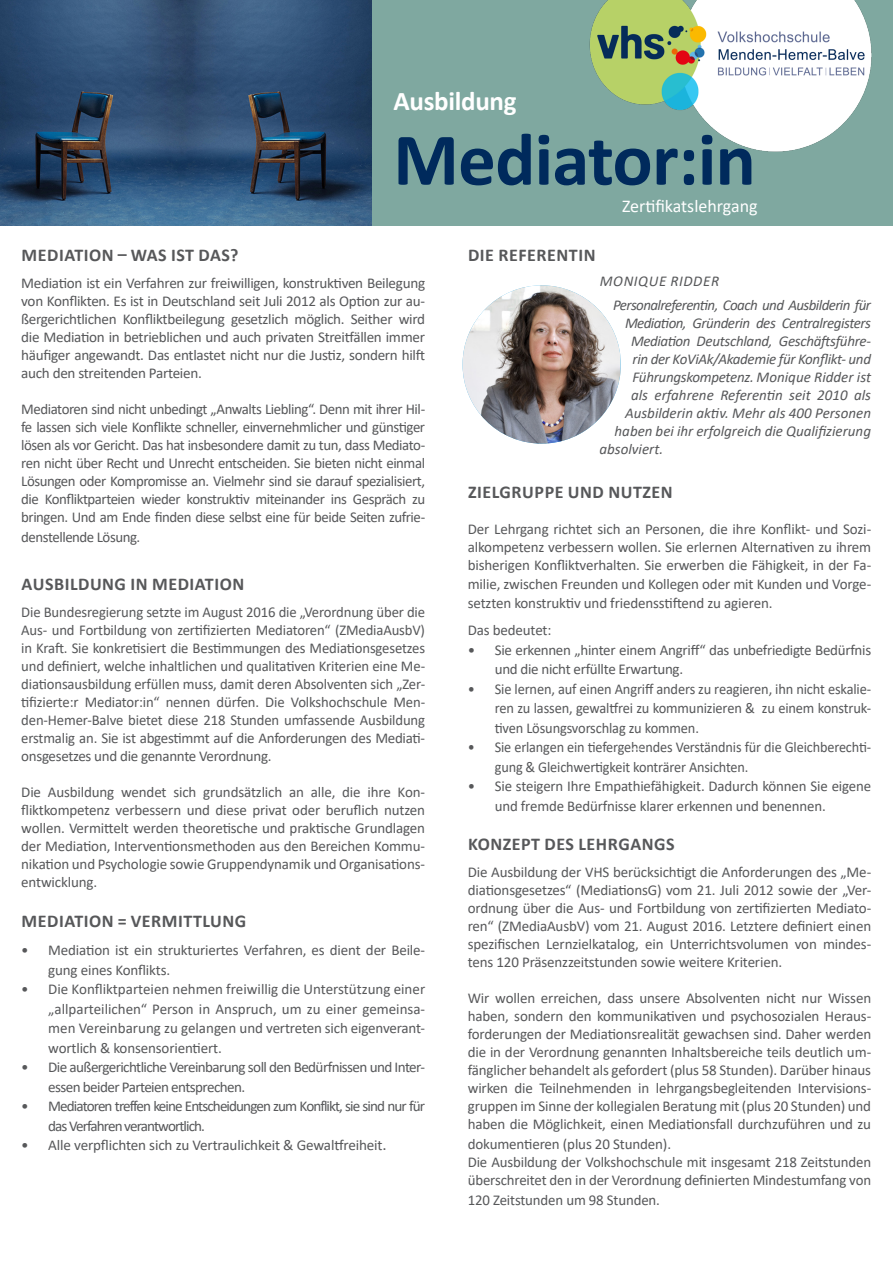
<style>
.page{position:relative;width:893px;height:1263px;background:#fff}
.page>*{position:absolute;margin:0;border:0;box-sizing:border-box;transform-origin:0 0}
.t1{font:700 75px "Calibri";letter-spacing:-.01em;color:#002a5c}
.t2{font:700 27px "Calibri";letter-spacing:-.01em;color:#fff}
.t3{font:700 18px "Calibri";letter-spacing:.03em;color:#57585a}
.t4{font:18px "Calibri";color:#fff}
.t5{font:15px/18px "Calibri";letter-spacing:-.01em;color:#57585a;text-align:justify}
.t6{font:15px/19.5px "Calibri";letter-spacing:-.01em;color:#57585a;text-align:justify;scale:.96 1}
.t7{font:italic 15px "Calibri";letter-spacing:-.02em;color:#57585a}
.t8{font:italic 15px "Calibri";color:#57585a}
.t9{font:15px/19.5px "Calibri";letter-spacing:-.01em;color:#57585a;scale:.95 1}
.t10{font:15px/19.5px "Calibri";letter-spacing:-.04em;color:#57585a}
.t11{font:15px/19.5px "Calibri";letter-spacing:-.06em;color:#57585a}
.t12{font:italic 15px "Calibri";letter-spacing:-.04em;color:#57585a}
.t13{font:15px "Calibri";letter-spacing:-.03em;color:#57585a}
.t14{font:italic 15px "Calibri";letter-spacing:.04em;color:#57585a}
.s1{font-size:16.5px}
</style>
<div class="page">
<div style="left:0;top:0;width:893px;height:225px;background:#7fa8a0"></div>
<img style="left:0;top:0;width:372px;height:225px">
<img style="left:463px;top:285px;width:157px;height:159px">
<img style="left:589px;top:0;width:283px;height:152px">
<p class="t2" style="left:393px;top:81px;width:125px">Ausbildung</p>
<p class="t1" style="left:393px;top:107px;width:364px">Mediator:in</p>
<p class="t4" style="left:622px;top:193px;width:137px">Zertifikatslehrgang</p>
<p class="t3" style="left:22px;top:242px;width:218px">MEDIATION – WAS IST DAS?</p>
<p class="t5" style="left:21px;top:273px;width:405px">Mediation ist ein Verfahren zur freiwilligen, konstruktiven Beilegung von Konflikten. Es ist in Deutschland seit Juli 2012 als Option zur au&shy;ßergerichtlichen Konfliktbeilegung gesetzlich möglich. Seither wird die Mediation in betrieblichen und auch privaten Streitfällen immer häufiger angewandt. Das entlastet nicht nur die Justiz, sondern hilft auch den streitenden Parteien.</p>
<p class="t5" style="left:21px;top:399px;width:405px">Mediatoren sind nicht unbedingt „Anwalts Liebling“. Denn mit ihrer Hil&shy;fe lassen sich viele Konflikte schneller, einvernehmlicher und günstiger lösen als vor Gericht. Das hat insbesondere damit zu tun, dass Mediato&shy;ren nicht über Recht und Unrecht entscheiden. Sie bieten nicht einmal Lösungen oder Kompromisse an. Vielmehr sind sie darauf spezialisiert, die Konfliktparteien wieder konstruktiv miteinander ins Gespräch zu bringen. Und am Ende finden diese selbst eine für beide Seiten zufrie-</p>
<p class="t13" style="left:21px;top:526px;width:121px">denstellende Lösung.</p>
<p class="t3" style="left:22px;top:572px;width:224px">AUSBILDUNG IN MEDIATION</p>
<p class="t5" style="left:21px;top:603px;width:405px">Die Bundesregierung setzte im August 2016 die „Verordnung über die Aus- und Fortbildung von zertifizierten Mediatoren“ (ZMediaAusbV) in Kraft. Sie konkretisiert die Bestimmungen des Mediationsgesetzes und definiert, welche inhaltlichen und qualitativen Kriterien eine Me&shy;diationsausbildung erfüllen muss, damit deren Absolventen sich „Zer&shy;tifizierte:r Mediator:in“ nennen dürfen. Die Volkshochschule Men&shy;den-Hemer-Balve bietet diese 218 Stunden umfassende Ausbildung erstmalig an. Sie ist abgestimmt auf die Anforderungen des Mediati&shy;onsgesetzes und die genannte Verordnung.</p>
<p class="t5" style="left:21px;top:783px;width:405px">Die Ausbildung wendet sich grundsätzlich an alle, die ihre Kon&shy;fliktkompetenz verbessern und diese privat oder beruflich nutzen wollen. Vermittelt werden theoretische und praktische Grundlagen der Mediation, Interventionsmethoden aus den Bereichen Kommu&shy;nikation und Psychologie sowie Gruppendynamik und Organisations&shy;entwicklung.</p>
<p class="t3" style="left:22px;top:908px;width:226px">MEDIATION = VERMITTLUNG</p>
<p class="t5" style="left:48px;top:940px;width:378px;line-height:19.5px;text-indent:-27px">• Mediation ist ein strukturiertes Verfahren, es dient der Beile&shy;gung eines Konflikts.</p>
<p class="t5" style="left:48px;top:979px;width:378px;line-height:19.5px;text-indent:-27px">• Die Konfliktparteien nehmen freiwillig die Unterstützung einer „allparteilichen“ Person in Anspruch, um zu einer gemeinsa&shy;men Vereinbarung zu gelangen und vertreten sich eigenverant&shy;wortlich &amp; konsensorientiert.</p>
<p class="t10" style="left:48px;top:1057px;width:378px;text-indent:-27px">• Die außergerichtliche Vereinbarung soll den Bedürfnissen und Inter&shy;essen beider Parteien entsprechen.</p>
<p class="t11" style="left:48px;top:1096px;width:378px;text-indent:-27px">• Mediatoren treffen keine Entscheidungen zum Konflikt, sie sind nur für das Verfahren verantwortlich.</p>
<p class="t5" style="left:21px;top:1136px;width:367px">• Alle verpflichten sich zu Vertraulichkeit &amp; Gewaltfreiheit<span class="s1">.</span></p>
<p class="t3" style="left:468px;top:242px;width:129px">DIE REFERENTIN</p>
<p class="t14" style="left:600px;top:270px;width:121px">MONIQUE RIDDER</p>
<p class="t12" style="left:613px;top:294px;width:259px">Personalreferentin, Coach und Ausbilderin für</p>
<p class="t7" style="left:625px;top:312px;width:247px">Mediation, Gründerin des Centralregisters</p>
<p class="t7" style="left:631px;top:330px;width:241px">Mediation Deutschland, Geschäftsführe-</p>
<p class="t7" style="left:633px;top:348px;width:240px">rin der KoViAk/Akademie für Konflikt- und</p>
<p class="t7" style="left:633px;top:366px;width:240px">Führungskompetenz. Monique Ridder ist</p>
<p class="t8" style="left:631px;top:384px;width:241px">als erfahrene Referentin seit 2010 als</p>
<p class="t8" style="left:625px;top:402px;width:248px">Ausbilderin aktiv. Mehr als 400 Personen</p>
<p class="t8" style="left:615px;top:420px;width:258px">haben bei ihr erfolgreich die Qualifizierung</p>
<p class="t8" style="left:600px;top:438px;width:65px">absolviert.</p>
<p class="t3" style="left:468px;top:480px;width:206px">ZIELGRUPPE UND NUTZEN</p>
<p class="t5" style="left:468px;top:520px;width:405px">Der Lehrgang richtet sich an Personen, die ihre Konflikt- und Sozi&shy;alkompetenz verbessern wollen. Sie erlernen Alternativen zu ihrem bisherigen Konfliktverhalten. Sie erwerben die Fähigkeit, in der Fa&shy;milie, zwischen Freunden und Kollegen oder mit Kunden und Vorge-</p>
<p class="t5" style="left:468px;top:594px;width:306px">setzten konstruktiv und friedensstiftend zu agieren.</p>
<p class="t5" style="left:468px;top:621px;width:85px">Das bedeutet:</p>
<p class="t5" style="left:495px;top:640px;width:378px;line-height:19.5px;text-indent:-27px">• Sie erkennen „hinter einem Angriff“ das unbefriedigte Bedürfnis und die nicht erfüllte Erwartung.</p>
<p class="t6" style="left:495px;top:679px;width:394px;text-indent:-27px">• Sie lernen, auf einen Angriff anders zu reagieren, ihn nicht eskalie&shy;ren zu lassen, gewaltfrei zu kommunizieren &amp; zu einem konstruk&shy;tiven Lösungsvorschlag zu kommen.</p>
<p class="t9" style="left:495px;top:737px;width:398px;text-indent:-27px">• Sie erlangen ein tiefergehendes Verständnis für die Gleichberechti&shy;gung &amp; Gleichwertigkeit konträrer Ansichten.</p>
<p class="t5" style="left:495px;top:776px;width:378px;line-height:19.5px;text-indent:-27px">• Sie steigern Ihre Empathiefähigkeit. Dadurch können Sie eigene und fremde Bedürfnisse klarer erkennen und benennen.</p>
<p class="t3" style="left:468px;top:832px;width:208px">KONZEPT DES LEHRGANGS</p>
<p class="t5" style="left:468px;top:863px;width:405px">Die Ausbildung der VHS berücksichtigt die Anforderungen des „Me&shy;diationsgesetzes“ (MediationsG) vom 21. Juli 2012 sowie der „Ver&shy;ordnung über die Aus- und Fortbildung von zertifizierten Mediato&shy;ren“ (ZMediaAusbV) vom 21. August 2016. Letztere definiert einen spezifischen Lernzielkatalog, ein Unterrichtsvolumen von mindes&shy;tens 120 Präsenzzeitstunden sowie weitere Kriterien.</p>
<p class="t5" style="left:468px;top:989px;width:405px">Wir wollen erreichen, dass unsere Absolventen nicht nur Wissen haben, sondern den kommunikativen und psychosozialen Heraus&shy;forderungen der Mediationsrealität gewachsen sind. Daher werden die in der Verordnung genannten Inhaltsbereiche teils deutlich um&shy;fänglicher behandelt als gefordert (plus 58 Stunden). Darüber hinaus wirken die Teilnehmenden in lehrgangsbegleitenden Intervisions&shy;gruppen im Sinne der kollegialen Beratung mit (plus 20 Stunden) und haben die Möglichkeit, einen Mediationsfall durchzuführen und zu</p>
<p class="t5" style="left:468px;top:1135px;width:205px">dokumentieren (plus 20 Stunden).</p>
<p class="t5" style="left:468px;top:1153px;width:405px">Die Ausbildung der Volkshochschule mit insgesamt 218 Zeitstunden überschreitet den in der Verordnung definierten Mindestumfang von</p>
<p class="t5" style="left:468px;top:1191px;width:194px">120 Zeitstunden um 98 Stunden.</p>
</div>
